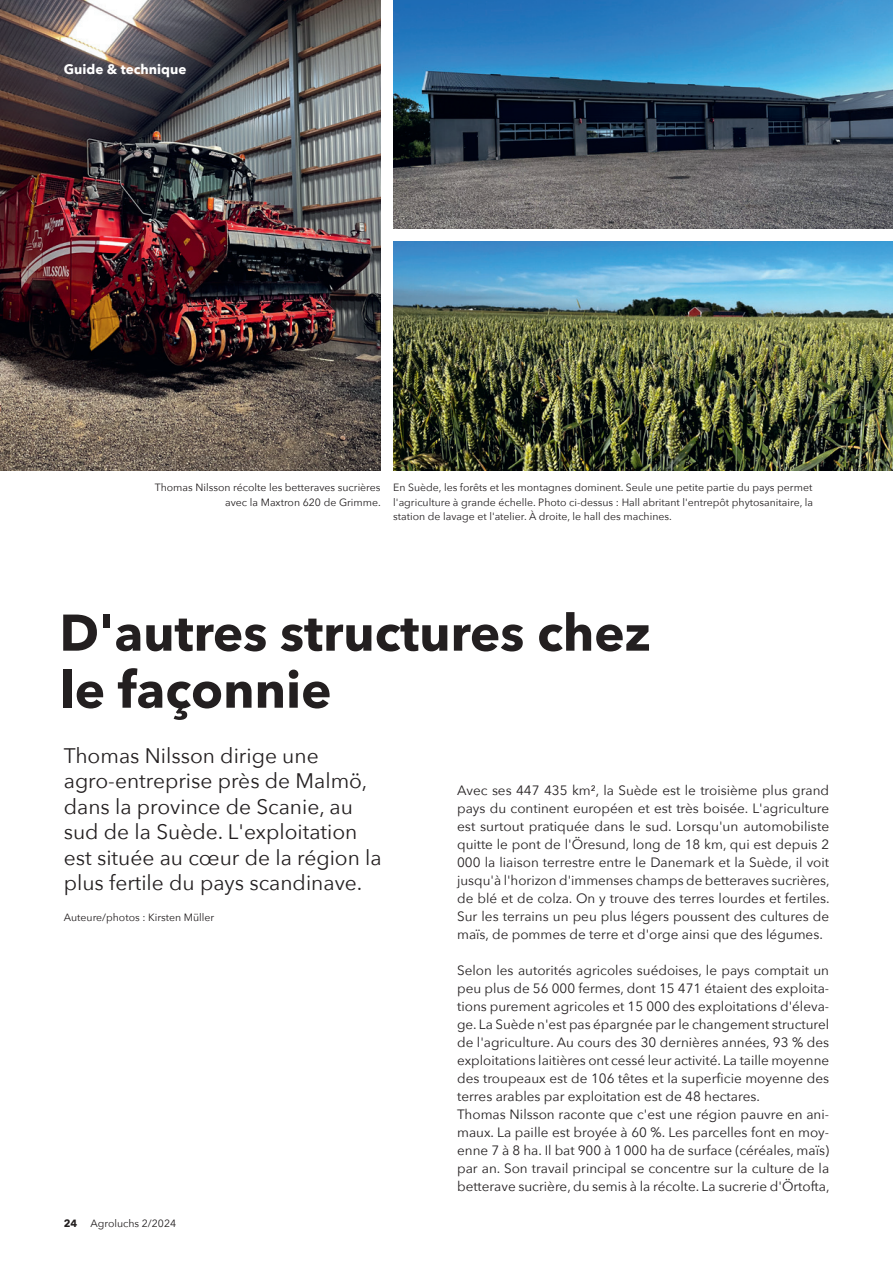
<style>
.page{position:relative;width:893px;height:1263px;background:#fff}
.page>*{position:absolute;margin:0;border:0;box-sizing:border-box;transform-origin:0 0}
.t1{font:700 51px/57px "Avenir Next";color:#231f20}
.t2{font:21px/25.5px "Avenir Next";color:#231f20}
.t3{font:13.5px/18px "Avenir Next";color:#231f20;text-align:justify}
.t4{font:700 13.5px "Avenir Next";color:#fff}
.t5{font:10.5px/14.2px "Avenir Next";color:#231f20;text-align:justify}
.t6{font:700 10.5px "Avenir Next";color:#231f20}
</style>
<div class="page">
<img style="left:393px;top:241px;width:500px;height:229px">
<img style="left:0;top:0;width:381px;height:470px">
<img style="left:393px;top:0;width:499px;height:229px">
<p class="t4" style="left:64px;top:58px;width:124px">Guide &amp; technique</p>
<p class="t5" style="left:155px;top:480px;width:227px;text-align:right">Thomas Nilsson récolte les betteraves sucrières avec la Maxtron 620 de Grimme.</p>
<p class="t5" style="left:393px;top:480px;width:421px">En Suède, les forêts et les montagnes dominent. Seule une petite partie du pays permet l'agriculture à grande échelle. Photo ci-dessus : Hall abritant l'entrepôt phytosanitaire, la station de lavage et l'atelier. À droite, le hall des machines.</p>
<h1 class="t1" style="left:60px;top:603px;width:593px">D'autres structures chez le façonnie</h1>
<h2 class="t2" style="left:64px;top:742px;width:319px">Thomas Nilsson dirige une agro-entreprise près de Malmö, dans la province de Scanie, au sud de la Suède. L'exploitation est située au cœur de la région la plus fertile du pays scandinave.</h2>
<p class="t5" style="left:64px;top:909px;width:152px">Auteure/photos : Kirsten Müller</p>
<p class="t3" style="left:457px;top:780px;width:374px">Avec ses 447 435 km², la Suède est le troisième plus grand pays du continent européen et est très boisée. L'agriculture est surtout pratiquée dans le sud. Lorsqu'un automobiliste quitte le pont de l'Öresund, long de 18 km, qui est depuis 2<br>000 la liaison terrestre entre le Danemark et la Suède, il voit jusqu'à l'horizon d'immenses champs de betteraves sucrières, de blé et de colza. On y trouve des terres lourdes et fertiles.<br>Sur les terrains un peu plus légers poussent des cultures de maïs, de pommes de terre et d'orge ainsi que des légumes.</p>
<p class="t3" style="left:457px;top:960px;width:374px;text-align:left">Selon les autorités agricoles suédoises, le pays comptait un peu plus de 56 000 fermes, dont 15 471 étaient des exploita&shy;tions purement agricoles et 15 000 des exploitations d'éleva&shy;ge. La Suède n'est pas épargnée par le changement structurel de l'agriculture. Au cours des 30 dernières années, 93 % des exploitations laitières ont cessé leur activité. La taille moyenne des troupeaux est de 106 têtes et la superficie moyenne des terres arables par exploitation est de 48 hectares.<br>Thomas Nilsson raconte que c'est une région pauvre en ani&shy;maux. La paille est broyée à 60 %. Les parcelles font en moy&shy;enne 7 à 8 ha. Il bat 900 à 1 000 ha de surface (céréales, maïs) par an. Son travail principal se concentre sur la culture de la betterave sucrière, du semis à la récolte. La sucrerie d'Örtofta,</p>
<p class="t6" style="left:64px;top:1214px;width:15px">24</p>
<p class="t5" style="left:90px;top:1215px;width:87px">Agroluchs 2/2024</p>
</div>
